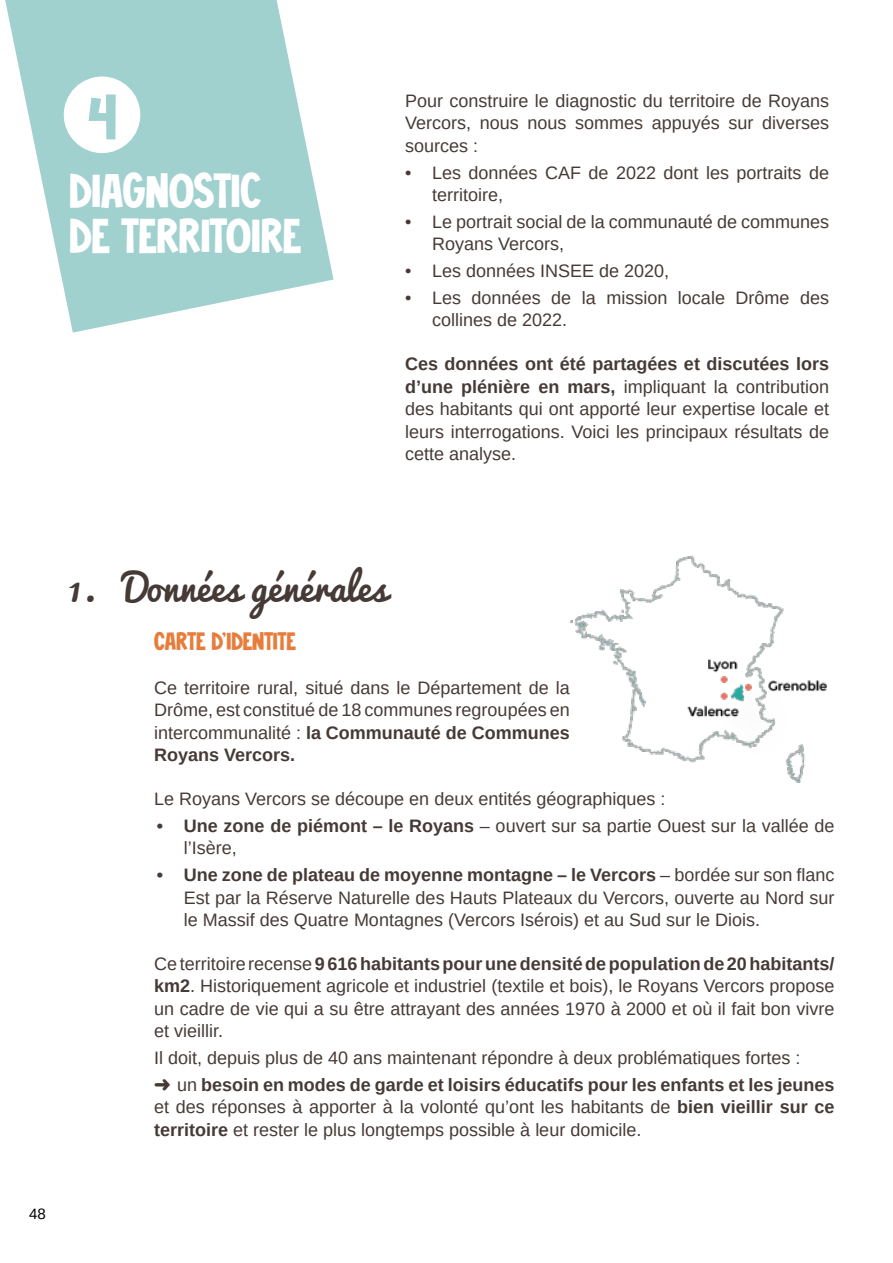
<style>
.page{position:relative;width:893px;height:1263px;background:#fff}
.page>*{position:absolute;margin:0;border:0;box-sizing:border-box;transform-origin:0 0}
.t1{font:64.5px "KABOOM Regular";color:#a0d1cf}
.t2{font:49.5px/45px "KABOOM Regular";color:#fff}
.t3{font:37.5px "Pacifico";color:#453a36}
.t4{font:25.5px "KABOOM Regular";color:#e67d3b}
.t5{font:18px/22.5px "Arimo";color:#453a36}
.t6{font:15px "Arimo";color:#000}
.s1{font-weight:700}
</style>
<div class="page">
<svg style="left:5px;top:0;width:329px;height:333px;fill:#a0d1cf"></svg>
<div style="left:64px;top:77px;width:76px;height:76px;background:#fff;border-radius:50%"></div>
<img style="left:570px;top:556px;width:257px;height:226px">
<h1 class="t1" style="left:85px;top:92px;width:33px">4</h1>
<h2 class="t2" style="left:69px;top:170px;width:233px">DIAGNOSTIC<br>DE TERRITOIRE</h2>
<p class="t5" style="left:405px;top:90px;width:426px;text-align:justify">Pour construire le diagnostic du territoire de Royans Vercors, nous nous sommes appuyés sur diverses sources :</p>
<p class="t5" style="left:432px;top:161px;width:399px;text-indent:-27px">• Les données CAF de 2022 dont les portraits de territoire,</p>
<p class="t5" style="left:432px;top:211px;width:399px;text-indent:-27px">• Le portrait social de la communauté de communes<br>Royans Vercors,</p>
<p class="t5" style="left:405px;top:260px;width:266px">• Les données INSEE de 2020,</p>
<p class="t5" style="left:432px;top:287px;width:399px;text-indent:-27px">• Les données de la mission locale Drôme des collines de 2022.</p>
<p class="t5" style="left:405px;top:353px;width:426px;text-align:justify"><span class="s1">Ces données ont été partagées et discutées lors d’une plénière en mars,</span> impliquant la contribution des habitants qui ont apporté leur expertise locale et leurs interrogations. Voici les principaux résultats de cette analyse.</p>
<h3 class="t3" style="left:69px;top:567px;width:320px">1. Données générales</h3>
<h3 class="t4" style="left:154px;top:631px;width:143px">CARTE D’IDENTITÉ</h3>
<p class="t5" style="left:154px;top:676px;width:417px;text-align:justify">Ce territoire rural, situé dans le Département de la Drôme, est constitué de 18 communes regroupées en intercommunalité : <span class="s1">la Communauté de Communes Royans Vercors.</span></p>
<p class="t5" style="left:154px;top:788px;width:513px">Le Royans Vercors se découpe en deux entités géographiques :</p>
<p class="t5" style="left:184px;top:814px;width:652px;text-indent:-27px"><span class="s1">• Une zone de piémont – le Royans</span> – ouvert sur sa partie Ouest sur la vallée de l’Isère,</p>
<p class="t5" style="left:184px;top:864px;width:652px;text-align:justify;text-indent:-27px"><span class="s1">• Une zone de plateau de moyenne montagne – le Vercors</span> – bordée sur son flanc Est par la Réserve Naturelle des Hauts Plateaux du Vercors, ouverte au Nord sur le Massif des Quatre Montagnes (Vercors Isérois) et au Sud sur le Diois.</p>
<p class="t5" style="left:154px;top:952px;width:682px;text-align:justify">Ce territoire recense <span class="s1">9 616 habitants pour une densité de population de 20 habitants/ km2</span>. Historiquement agricole et industriel (textile et bois), le Royans Vercors propose un cadre de vie qui a su être attrayant des années 1970 à 2000 et où il fait bon vivre et vieillir.</p>
<p class="t5" style="left:154px;top:1044px;width:682px;line-height:26.7px">Il doit, depuis plus de 40 ans maintenant répondre à deux problématiques fortes :<br>➜ un <span class="s1">besoin en modes de garde et loisirs éducatifs pour les enfants et les jeunes</span></p>
<p class="t5" style="left:154px;top:1096px;width:682px">et des réponses à apporter à la volonté qu’ont les habitants de <span class="s1">bien vieillir sur ce territoire</span> et rester le plus longtemps possible à leur domicile.</p>
<p class="t6" style="left:29px;top:1204px;width:18px">48</p>
</div>
